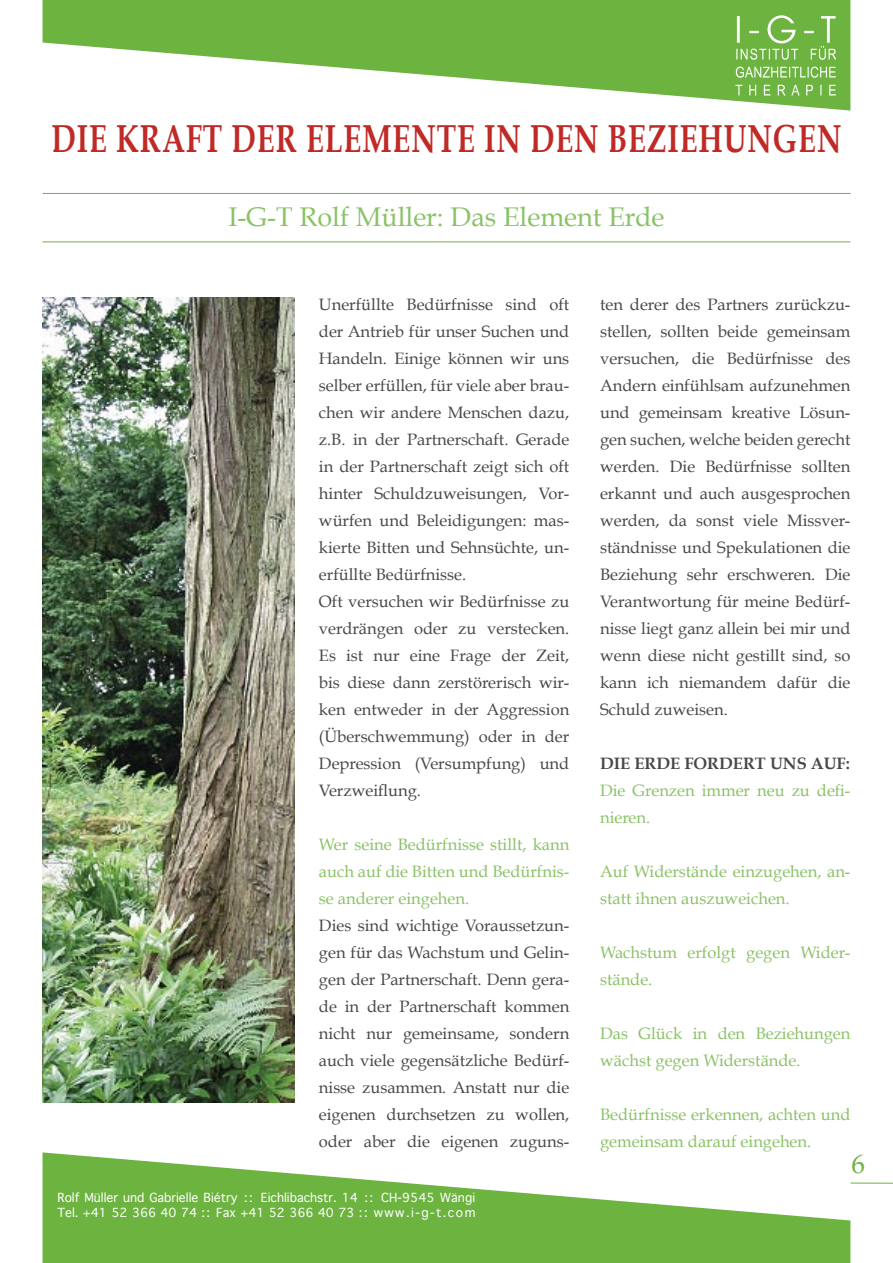
<style>
.page{position:relative;width:893px;height:1263px;background:#fff}
.page>*{position:absolute;margin:0;border:0;box-sizing:border-box;transform-origin:0 0}
.t1{font:700 39px "Book Antiqua";letter-spacing:.03em;color:#c02a26;scale:.75 1}
.t2{font:27px "Book Antiqua";color:#8ac266}
.t3{font:27px "Book Antiqua";color:#6db340}
.t4{font:16.5px/27px "Book Antiqua";color:#484848;text-align:justify}
.t5{font:16.5px/27px "Book Antiqua";color:#8ac266}
.t6{font:700 16.5px "Book Antiqua";color:#484848}
.t7{font:12px "Geneva";color:#fff}
</style>
<div class="page">
<svg style="left:43px;top:0;width:807px;height:111px;fill:#6db340"></svg>
<svg style="left:43px;top:1152px;width:807px;height:111px;fill:#6db340"></svg>
<hr style="left:43px;top:193px;width:807px;height:1px;background:#6db340">
<hr style="left:43px;top:241px;width:807px;height:1px;background:#6db340">
<img style="left:43px;top:298px;width:252px;height:805px">
<hr style="left:850px;top:1183px;width:43px;height:1px;background:#6db340">
<svg style="left:736px;top:67px;width:100px;height:11px"></svg>
<svg style="left:735px;top:85px;width:101px;height:11px"></svg>
<svg style="left:736px;top:15px;width:100px;height:45px;background:#84bf5e"></svg>
<p class="t1" style="left:52px;top:116px;width:1054px">DIE KRAFT DER ELEMENTE IN DEN BEZIEHUNGEN</p>
<p class="t2" style="left:228px;top:201px;width:437px">I-G-T Rolf Müller: Das Element Erde</p>
<p class="t4" style="left:319px;top:291px;width:252px">Unerfüllte Bedürfnisse sind oft der Antrieb für unser Suchen und Handeln. Einige können wir uns selber erfüllen, für viele aber brau&shy;chen wir andere Menschen dazu, z.B. in der Partnerschaft. Gerade in der Partnerschaft zeigt sich oft hinter Schuldzuweisungen, Vor&shy;würfen und Beleidigungen: mas&shy;kierte Bitten und Sehnsüchte, un&shy;erfüllte Bedürfnisse.</p>
<p class="t4" style="left:319px;top:588px;width:252px">Oft versuchen wir Bedürfnisse zu verdrängen oder zu verstecken.<br>Es ist nur eine Frage der Zeit, bis diese dann zerstörerisch wir&shy;ken entweder in der Aggression (Überschwemmung) oder in der Depression (Versumpfung) und Verzweiflung.</p>
<p class="t5" style="left:319px;top:831px;width:252px;text-align:justify">Wer seine Bedürfnisse stillt, kann auch auf die Bitten und Bedürfnis&shy;se anderer eingehen.</p>
<p class="t4" style="left:319px;top:912px;width:252px">Dies sind wichtige Voraussetzun&shy;gen für das Wachstum und Gelin&shy;gen der Partnerschaft. Denn gera&shy;de in der Partnerschaft kommen nicht nur gemeinsame, sondern auch viele gegensätzliche Bedürf&shy;nisse zusammen. Anstatt nur die eigenen durchsetzen zu wollen, oder aber die eigenen zuguns-</p>
<p class="t7" style="left:57px;top:1190px;width:419px">Rolf Müller und Gabrielle Biétry :: Eichlibachstr. 14 :: CH-9545 Wängi</p>
<p class="t7" style="left:57px;top:1205px;width:419px">Tel. +41 52 366 40 74 :: Fax +41 52 366 40 73 :: www.i-g-t.com</p>
<p class="t4" style="left:600px;top:291px;width:252px">ten derer des Partners zurückzu&shy;stellen, sollten beide gemeinsam versuchen, die Bedürfnisse des Andern einfühlsam aufzunehmen und gemeinsam kreative Lösun&shy;gen suchen, welche beiden gerecht werden. Die Bedürfnisse sollten erkannt und auch ausgesprochen werden, da sonst viele Missver&shy;ständnisse und Spekulationen die Beziehung sehr erschweren. Die Verantwortung für meine Bedürf&shy;nisse liegt ganz allein bei mir und wenn diese nicht gestillt sind, so kann ich niemandem dafür die Schuld zuweisen.</p>
<p class="t6" style="left:600px;top:753px;width:251px">DIE ERDE FORDERT UNS AUF:</p>
<p class="t5" style="left:600px;top:777px;width:252px">Die Grenzen immer neu zu defi&shy;nieren.</p>
<p class="t5" style="left:600px;top:858px;width:252px">Auf Widerstände einzugehen, an&shy;statt ihnen auszuweichen.</p>
<p class="t5" style="left:600px;top:939px;width:252px">Wachstum erfolgt gegen Wider&shy;stände.</p>
<p class="t5" style="left:600px;top:1020px;width:252px">Das Glück in den Beziehungen wächst gegen Widerstände.</p>
<p class="t5" style="left:600px;top:1101px;width:252px">Bedürfnisse erkennen, achten und gemeinsam darauf eingehen.</p>
<p class="t3" style="left:851px;top:1147px;width:15px">6</p>
</div>
